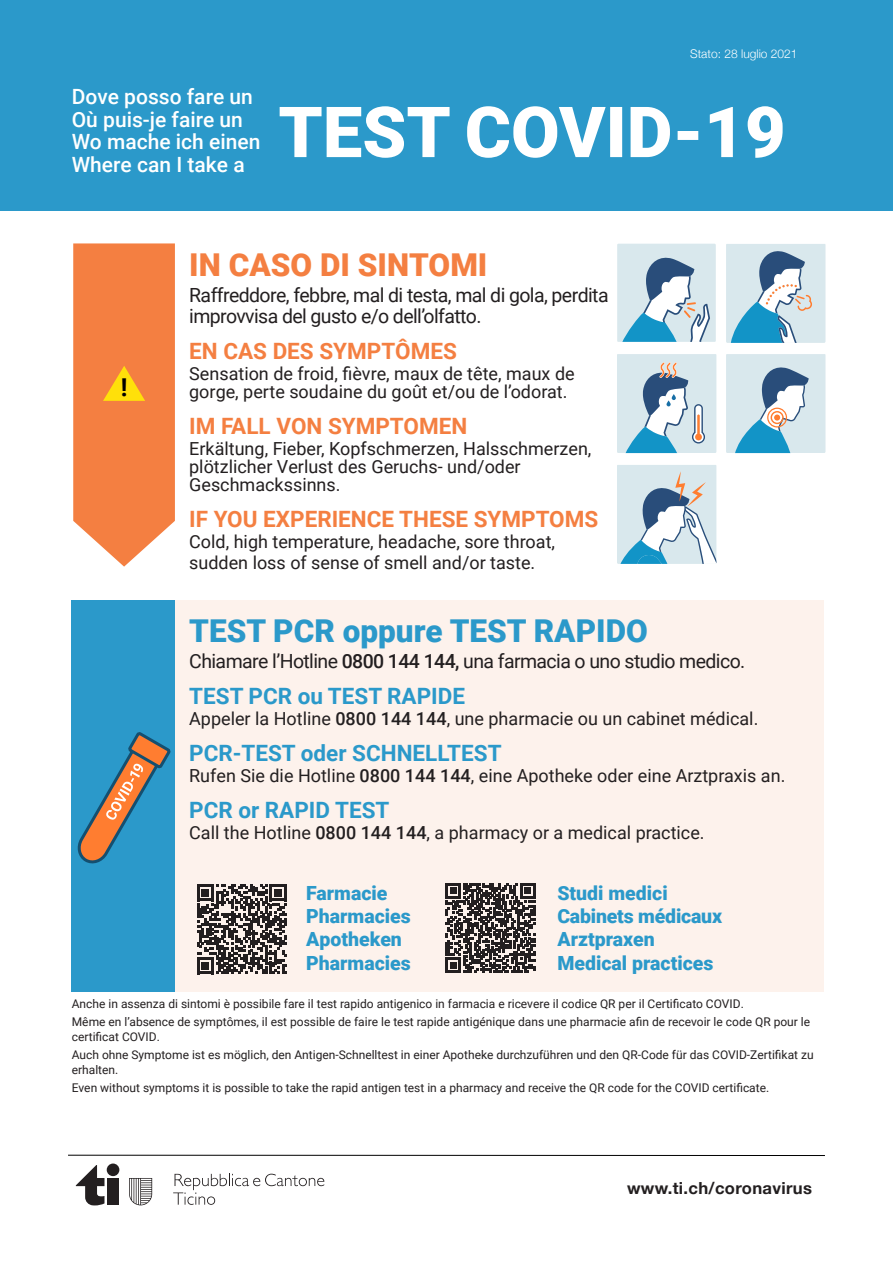
<style>
.page{position:relative;width:893px;height:1263px;background:#fff}
.page>*{position:absolute;margin:0;border:0;box-sizing:border-box;transform-origin:0 0}
.t1{font:900 31.5px "Roboto";color:#2b99ca}
.t2{font:900 31.5px "Roboto";color:#f47f41}
.t3{font:700 24.6px "Roboto";color:#000}
.t4{font:700 22.5px "Roboto";color:#f47f41}
.t5{font:700 22.5px "Roboto";color:#2b99ca}
.t6{font:500 21px "Roboto";color:#fff}
.t7{font:19.5px/21px "Roboto";letter-spacing:-.03em;color:#231f20}
.t8{font:900 19.5px "Roboto";color:#2b99ca}
.t9{font:18px/18px "Roboto";color:#231f20}
.t10{font:700 16.65px "Helvetica Neue";letter-spacing:.02em;color:#231f20}
.t11{font:12px/15px "Roboto";color:#231f20}
.t12{font:300 12px "Helvetica Neue";color:#fff}
.s1{font-weight:500}
</style>
<div class="page">
<div style="left:170px;top:601px;width:653px;height:391px;background:#fdf2ec"></div>
<div style="left:72px;top:601px;width:103px;height:391px;background:#2b99ca"></div>
<div style="left:0;top:0;width:893px;height:210px;background:#2b99ca"></div>
<svg style="left:617px;top:243px;width:99px;height:99px;background:#b2ccda"></svg>
<svg style="left:617px;top:354px;width:99px;height:99px;background:#b7ceda"></svg>
<svg style="left:726px;top:244px;width:99px;height:99px;background:#aacad9"></svg>
<svg style="left:726px;top:354px;width:99px;height:99px;background:#b2cdda"></svg>
<svg style="left:617px;top:465px;width:99px;height:99px;background:#bbd0db"></svg>
<div style="left:107px;top:1178px;width:12px;height:27px;background:#231f20"></div>
<div style="left:107px;top:1163px;width:12px;height:13px;background:#231f20;border-radius:50%"></div>
<svg style="left:76px;top:1165px;width:28px;height:40px"></svg>
<svg style="left:173px;top:1174px;width:151px;height:31px"></svg>
<svg style="left:129px;top:1178px;width:23px;height:27px"></svg>
<hr style="left:68px;top:1155px;width:757px;height:1px;background:#000">
<svg style="left:77px;top:732px;width:94px;height:132px"></svg>
<svg style="left:73px;top:243px;width:102px;height:324px;background:#f58b4e"></svg>
<svg style="left:280px;top:106px;width:503px;height:52px"></svg>
<svg style="left:197px;top:884px;width:90px;height:90px"></svg>
<svg style="left:446px;top:883px;width:89px;height:90px"></svg>
<p class="t6" style="left:72px;top:82px;width:183px">Dove posso fare un</p>
<p class="t6" style="left:72px;top:105px;width:173px">Où puis-je faire un</p>
<p class="t6" style="left:72px;top:127px;width:190px">Wo mache ich einen</p>
<p class="t6" style="left:72px;top:150px;width:174px">Where can I take a</p>
<h2 class="t3" style="left:121px;top:370px;width:8px">!</h2>
<p class="t2" style="left:189px;top:243px;width:300px">IN CASO DI SINTOMI</p>
<p class="t7" style="left:189px;top:284px;width:421px">Raffreddore, febbre, mal di testa, mal di gola, perdita improvvisa del gusto e/o dell’olfatto.</p>
<p class="t4" style="left:189px;top:335px;width:269px">EN CAS DES SYMPTÔMES</p>
<p class="t9" style="left:189px;top:364px;width:387px">Sensation de froid, fièvre, maux de tête, maux de gorge, perte soudaine du goût et/ou de l’odorat.</p>
<p class="t4" style="left:189px;top:410px;width:280px">IM FALL VON SYMPTOMEN</p>
<p class="t9" style="left:189px;top:439px;width:404px">Erkältung, Fieber, Kopfschmerzen, Halsschmerzen, plötzlicher Verlust des Geruchs- und/oder</p>
<p class="t9" style="left:189px;top:475px;width:153px">Geschmackssinns.</p>
<p class="t4" style="left:189px;top:503px;width:411px">IF YOU EXPERIENCE THESE SYMPTOMS</p>
<p class="t9" style="left:189px;top:532px;width:367px">Cold, high temperature, headache, sore throat,</p>
<p class="t9" style="left:189px;top:553px;width:348px">sudden loss of sense of smell and/or taste.</p>
<p class="t12" style="left:690px;top:44px;width:109px">Stato: 28 luglio 2021</p>
<p class="t1" style="left:189px;top:609px;width:460px">TEST PCR oppure TEST RAPIDO</p>
<p class="t7" style="left:189px;top:649px;width:558px">Chiamare l’Hotline <span class="s1">0800 144 144,</span> una farmacia o uno studio medico.</p>
<p class="t5" style="left:189px;top:680px;width:277px">TEST PCR ou TEST RAPIDE</p>
<p class="t9" style="left:189px;top:708px;width:571px">Appeler la Hotline <span class="s1">0800 144 144</span>, une pharmacie ou un cabinet médical.</p>
<p class="t5" style="left:189px;top:737px;width:314px">PCR-TEST oder SCHNELLTEST</p>
<p class="t9" style="left:189px;top:765px;width:598px">Rufen Sie die Hotline <span class="s1">0800 144 144</span>, eine Apotheke oder eine Arztpraxis an.</p>
<p class="t5" style="left:189px;top:794px;width:202px">PCR or RAPID TEST</p>
<p class="t9" style="left:189px;top:822px;width:517px">Call the Hotline <span class="s1">0800 144 144</span>, a pharmacy or a medical practice.</p>
<p class="t8" style="left:557px;top:879px;width:112px">Studi medici</p>
<p class="t8" style="left:557px;top:902px;width:166px">Cabinets médicaux</p>
<p class="t8" style="left:557px;top:926px;width:99px">Arztpraxen</p>
<p class="t8" style="left:557px;top:949px;width:158px">Medical practices</p>
<p class="t11" style="left:72px;top:996px;width:673px">Anche in assenza di sintomi è possibile fare il test rapido antigenico in farmacia e ricevere il codice QR per il Certificato COVID.</p>
<p class="t11" style="left:72px;top:1014px;width:740px">Même en l’absence de symptômes, il est possible de faire le test rapide antigénique dans une pharmacie afin de recevoir le code QR pour le certificat COVID.</p>
<p class="t11" style="left:72px;top:1047px;width:743px">Auch ohne Symptome ist es möglich, den Antigen-Schnelltest in einer Apotheke durchzuführen und den QR-Code für das COVID-Zertifikat zu erhalten.</p>
<p class="t11" style="left:72px;top:1080px;width:699px">Even without symptoms it is possible to take the rapid antigen test in a pharmacy and receive the QR code for the COVID certificate.</p>
<p class="t8" style="left:306px;top:879px;width:83px">Farmacie</p>
<p class="t8" style="left:306px;top:902px;width:106px">Pharmacies</p>
<p class="t8" style="left:306px;top:926px;width:97px">Apotheken</p>
<p class="t8" style="left:306px;top:949px;width:106px">Pharmacies</p>
<p class="t10" style="left:627px;top:1175px;width:186px">www.ti.ch/coronavirus</p>
</div>
